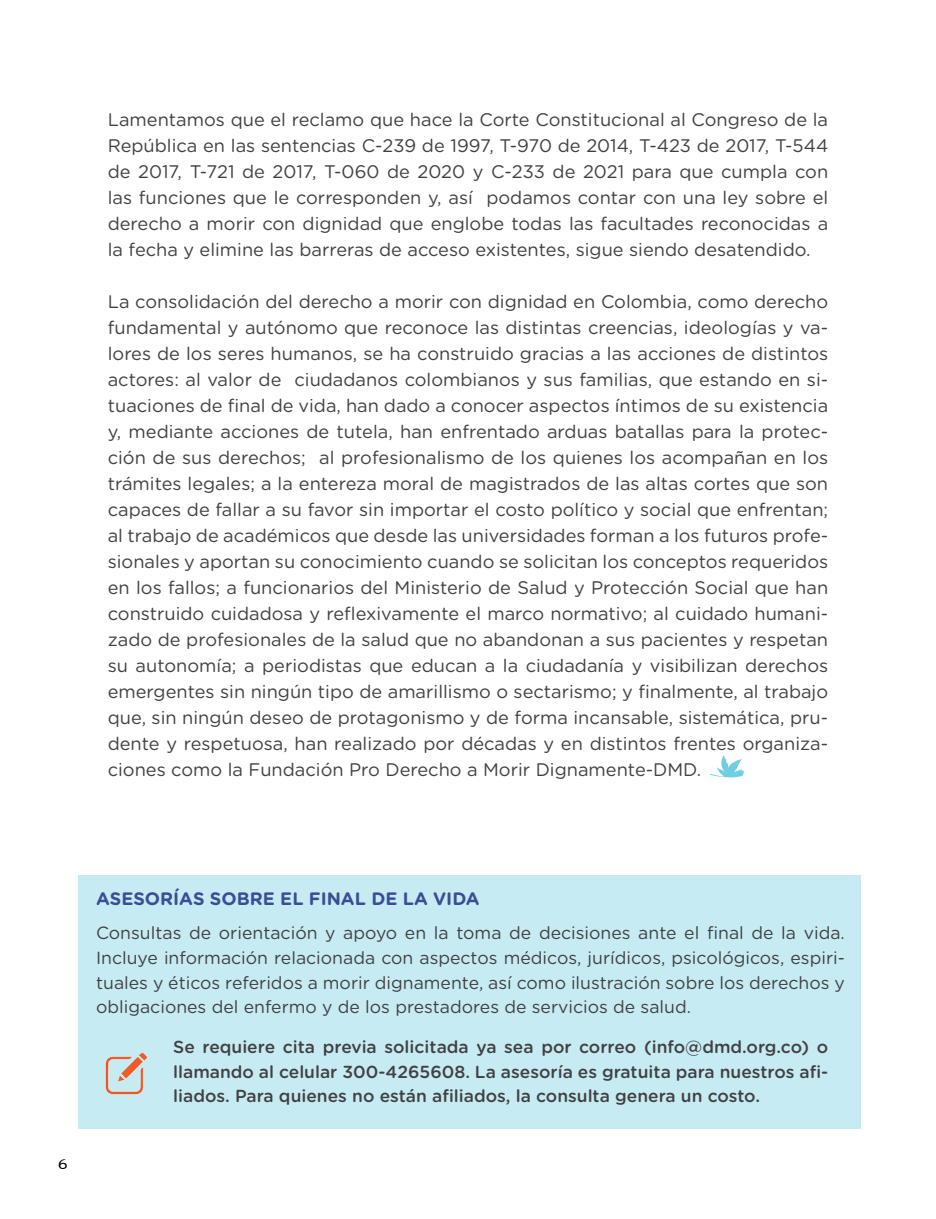
<style>
.page{position:relative;width:936px;height:1219px;background:#fff}
.page>*{position:absolute;margin:0;border:0;box-sizing:border-box;transform-origin:0 0}
.t1{font:22px "Jasmine UPC";color:#000}
.t2{font:18.2px/26px "Gotham Rounded";color:#414042;text-align:justify}
.t3{font:700 18px "Gotham Rounded";color:#3b4d96}
.t4{font:17.6px/24.6px "Gotham Rounded";color:#414042;text-align:justify}
.t5{font:500 17.4px/24.6px "Gotham Rounded";color:#414042;text-align:justify}
</style>
<div class="page">
<svg style="left:709px;top:755px;width:34px;height:22px"></svg>
<div style="left:78px;top:875px;width:783px;height:253px;background:#c6ebf3"></div>
<img style="left:105px;top:1052px;width:42px;height:43px">
<p class="t2" style="left:108px;top:105px;width:722px">Lamentamos que el reclamo que hace la Corte Constitucional al Congreso de la República en las sentencias C-239 de 1997, T-970 de 2014, T-423 de 2017, T-544 de 2017, T-721 de 2017, T-060 de 2020 y C-233 de 2021 para que cumpla con las funciones que le corresponden y, así podamos contar con una ley sobre el derecho a morir con dignidad que englobe todas las facultades reconocidas a la fecha y elimine las barreras de acceso existentes, sigue siendo desatendido.</p>
<p class="t2" style="left:108px;top:287px;width:722px">La consolidación del derecho a morir con dignidad en Colombia, como derecho fundamental y autónomo que reconoce las distintas creencias, ideologías y va&shy;lores de los seres humanos, se ha construido gracias a las acciones de distintos actores: al valor de ciudadanos colombianos y sus familias, que estando en si&shy;tuaciones de final de vida, han dado a conocer aspectos íntimos de su existencia y, mediante acciones de tutela, han enfrentado arduas batallas para la protec&shy;ción de sus derechos; al profesionalismo de los quienes los acompañan en los trámites legales; a la entereza moral de magistrados de las altas cortes que son capaces de fallar a su favor sin importar el costo político y social que enfrentan; al trabajo de académicos que desde las universidades forman a los futuros profe&shy;sionales y aportan su conocimiento cuando se solicitan los conceptos requeridos en los fallos; a funcionarios del Ministerio de Salud y Protección Social que han construido cuidadosa y reflexivamente el marco normativo; al cuidado humani&shy;zado de profesionales de la salud que no abandonan a sus pacientes y respetan su autonomía; a periodistas que educan a la ciudadanía y visibilizan derechos emergentes sin ningún tipo de amarillismo o sectarismo; y finalmente, al trabajo que, sin ningún deseo de protagonismo y de forma incansable, sistemática, pru&shy;dente y respetuosa, han realizado por décadas y en distintos frentes organiza&shy;ciones como la Fundación Pro Derecho a Morir Dignamente-DMD.</p>
<p class="t1" style="left:58px;top:1149px;width:12px">6</p>
<p class="t3" style="left:96px;top:885px;width:385px">ASESORÍAS SOBRE EL FINAL DE LA VIDA</p>
<p class="t4" style="left:96px;top:920px;width:750px">Consultas de orientación y apoyo en la toma de decisiones ante el final de la vida.<br>Incluye información relacionada con aspectos médicos, jurídicos, psicológicos, espiri&shy;tuales y éticos referidos a morir dignamente, así como ilustración sobre los derechos y obligaciones del enfermo y de los prestadores de servicios de salud.</p>
<p class="t5" style="left:173px;top:1034px;width:656px">Se requiere cita previa solicitada ya sea por correo (info@dmd.org.co) o llamando al celular 300-4265608. La asesoría es gratuita para nuestros afi&shy;liados. Para quienes no están afiliados, la consulta genera un costo.</p>
</div>
